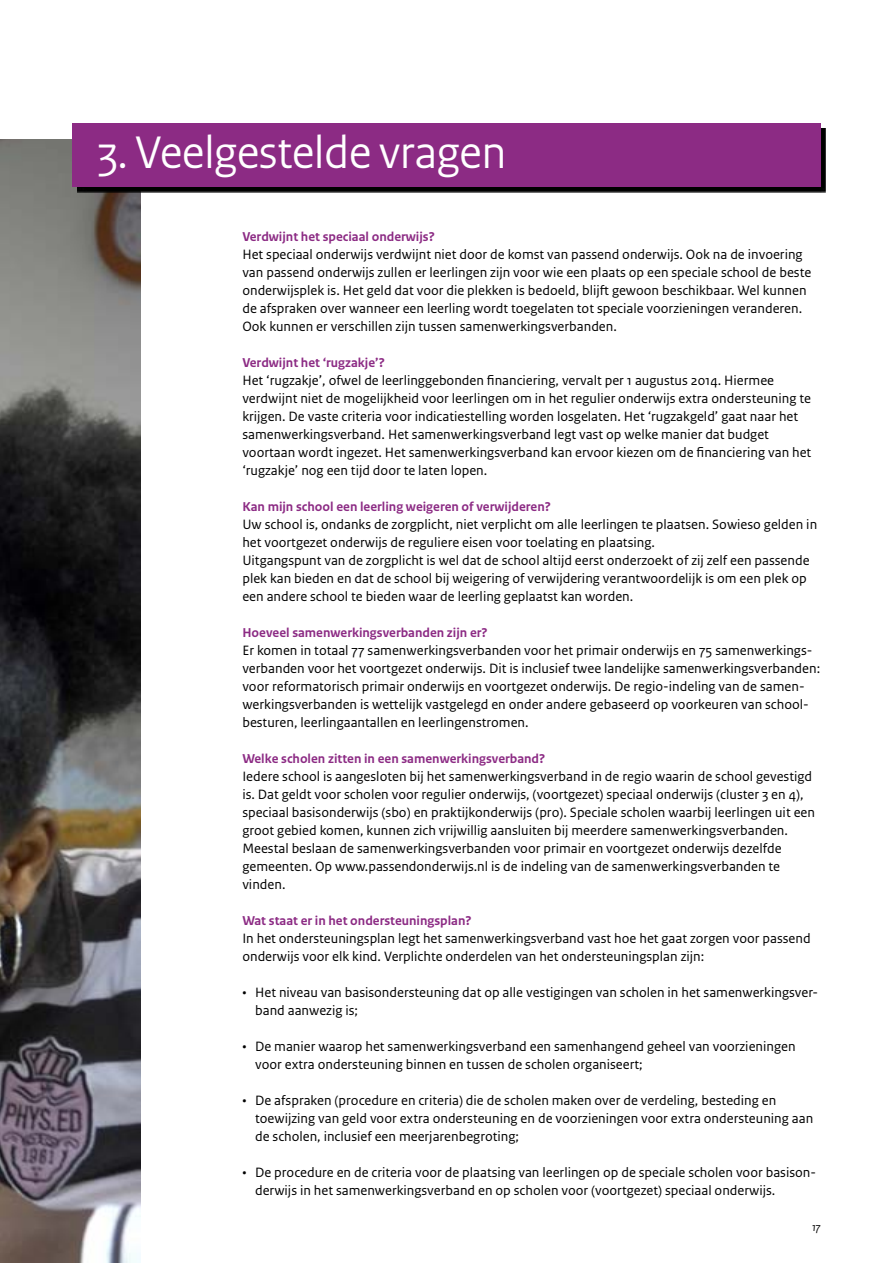
<style>
.page{position:relative;width:893px;height:1263px;background:#fff}
.page>*{position:absolute;margin:0;border:0;box-sizing:border-box;transform-origin:0 0}
.t1{font:48px "Rijksoverheid Sans Heading";color:#fff}
.t2{font:14.25px/18px "Rijksoverheid Sans Text";color:#000}
.t3{font:700 13.5px "Rijksoverheid Sans Text";color:#8c2b84}
.t4{font:italic 12px "Rijksoverheid Sans Text";color:#000}
</style>
<div class="page">
<img style="left:0;top:139px;width:140px;height:1124px">
<div style="left:77px;top:128px;width:748px;height:64px;background:#000"></div>
<div style="left:72px;top:123px;width:749px;height:64px;background:#8c2b84"></div>
<h1 class="t1" style="left:98px;top:125px;width:410px">3. Veelgestelde vragen</h1>
<p class="t3" style="left:242px;top:229px;width:194px">Verdwijnt het speciaal onderwijs?</p>
<p class="t2" style="left:242px;top:246px;width:570px">Het speciaal onderwijs verdwijnt niet door de komst van passend onderwijs. Ook na de invoering van passend onderwijs zullen er leerlingen zijn voor wie een plaats op een speciale school de beste onderwijsplek is. Het geld dat voor die plekken is bedoeld, blijft gewoon beschikbaar. Wel kunnen de afspraken over wanneer een leerling wordt toegelaten tot speciale voorzieningen veranderen.<br>Ook kunnen er verschillen zijn tussen samenwerkingsverbanden.</p>
<p class="t3" style="left:242px;top:355px;width:144px">Verdwijnt het ‘rugzakje’?</p>
<p class="t2" style="left:242px;top:372px;width:570px">Het ‘rugzakje’, ofwel de leerlinggebonden financiering, vervalt per 1 augustus 2014. Hiermee verdwijnt niet de mogelijkheid voor leerlingen om in het regulier onderwijs extra ondersteuning te krijgen. De vaste criteria voor indicatiestelling worden losgelaten. Het ‘rugzakgeld’ gaat naar het samenwerkingsverband. Het samenwerkingsverband legt vast op welke manier dat budget voortaan wordt ingezet. Het samenwerkingsverband kan ervoor kiezen om de financiering van het ‘rugzakje’ nog een tijd door te laten lopen.</p>
<p class="t3" style="left:242px;top:499px;width:310px">Kan mijn school een leerling weigeren of verwijderen?</p>
<p class="t2" style="left:242px;top:516px;width:576px">Uw school is, ondanks de zorgplicht, niet verplicht om alle leerlingen te plaatsen. Sowieso gelden in het voortgezet onderwijs de reguliere eisen voor toelating en plaatsing.<br>Uitgangspunt van de zorgplicht is wel dat de school altijd eerst onderzoekt of zij zelf een passende plek kan bieden en dat de school bij weigering of verwijdering verantwoordelijk is om een plek op een andere school te bieden waar de leerling geplaatst kan worden.</p>
<p class="t3" style="left:242px;top:625px;width:247px">Hoeveel samenwerkingsverbanden zijn er?</p>
<p class="t2" style="left:242px;top:642px;width:579px">Er komen in totaal 77 samenwerkingsverbanden voor het primair onderwijs en 75 samenwerkings&shy;verbanden voor het voortgezet onderwijs. Dit is inclusief twee landelijke samenwerkingsverbanden: voor reformatorisch primair onderwijs en voortgezet onderwijs. De regio-indeling van de samen&shy;werkingsverbanden is wettelijk vastgelegd en onder andere gebaseerd op voorkeuren van school&shy;besturen, leerlingaantallen en leerlingenstromen.</p>
<p class="t3" style="left:242px;top:751px;width:304px">Welke scholen zitten in een samenwerkingsverband?</p>
<p class="t2" style="left:242px;top:768px;width:574px">Iedere school is aangesloten bij het samenwerkingsverband in de regio waarin de school gevestigd is. Dat geldt voor scholen voor regulier onderwijs, (voortgezet) speciaal onderwijs (cluster 3 en 4), speciaal basisonderwijs (sbo) en praktijkonderwijs (pro). Speciale scholen waarbij leerlingen uit een groot gebied komen, kunnen zich vrijwillig aansluiten bij meerdere samenwerkingsverbanden.<br>Meestal beslaan de samenwerkingsverbanden voor primair en voortgezet onderwijs dezelfde gemeenten. Op www.passendonderwijs.nl is de indeling van de samenwerkingsverbanden te vinden.</p>
<p class="t3" style="left:242px;top:913px;width:231px">Wat staat er in het ondersteuningsplan?</p>
<p class="t2" style="left:242px;top:930px;width:570px">In het ondersteuningsplan legt het samenwerkingsverband vast hoe het gaat zorgen voor passend onderwijs voor elk kind. Verplichte onderdelen van het ondersteuningsplan zijn:</p>
<p class="t2" style="left:255px;top:984px;width:564px;text-indent:-13px">• Het niveau van basisondersteuning dat op alle vestigingen van scholen in het samenwerkingsver&shy;band aanwezig is;</p>
<p class="t2" style="left:255px;top:1038px;width:542px;text-indent:-13px">• De manier waarop het samenwerkingsverband een samenhangend geheel van voorzieningen voor extra ondersteuning binnen en tussen de scholen organiseert;</p>
<p class="t2" style="left:255px;top:1092px;width:560px;text-indent:-13px">• De afspraken (procedure en criteria) die de scholen maken over de verdeling, besteding en toewijzing van geld voor extra ondersteuning en de voorzieningen voor extra ondersteuning aan de scholen, inclusief een meerjarenbegroting;</p>
<p class="t2" style="left:255px;top:1163px;width:562px;text-indent:-13px">• De procedure en de criteria voor de plaatsing van leerlingen op de speciale scholen voor basison&shy;derwijs in het samenwerkingsverband en op scholen voor (voortgezet) speciaal onderwijs.</p>
<p class="t4" style="left:812px;top:1220px;width:10px">17</p>
</div>
